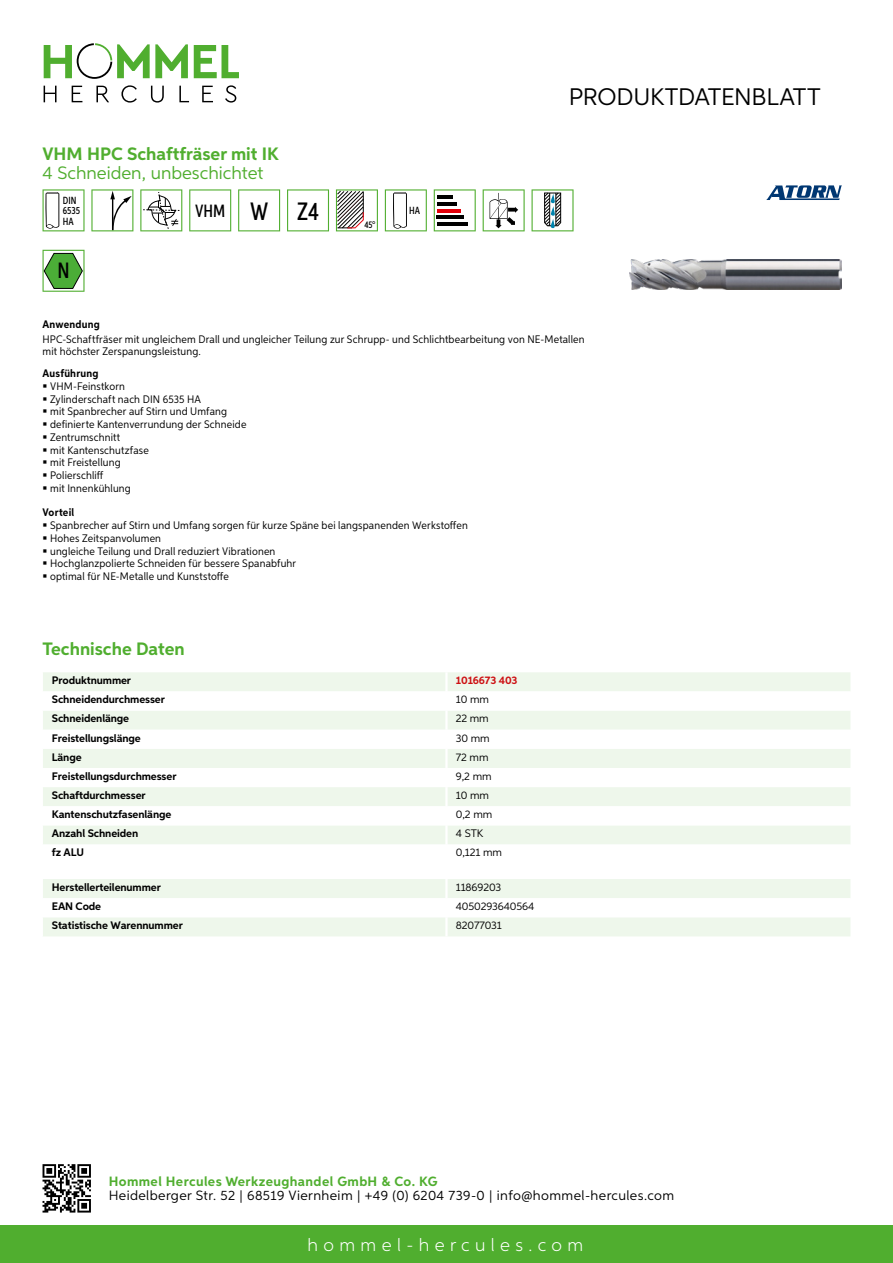
<style>
.page{position:relative;width:893px;height:1263px;background:#fff}
.page>*{position:absolute;margin:0;border:0;box-sizing:border-box;transform-origin:0 0}
.t1{font:24px "Aspira";letter-spacing:-.01em;color:#000}
.t2{font:500 22.2px "Aspira XX Nar";color:#000}
.t3{font:700 18px "Aspira";color:#50ae2f}
.t4{font:18px "Aspira";color:#50ae2f}
.t5{font:300 18px "Aspira";letter-spacing:.3em;color:#fff}
.t6{font:500 17.85px "Aspira XX Nar";color:#000}
.t7{font:13.5px "Aspira";letter-spacing:.03em;color:#000}
.t8{font:700 13.5px "Aspira";letter-spacing:.03em;color:#50ae2f}
.t9{font:10.95px/12.8px "Aspira Nar";letter-spacing:.015em;color:#000}
.t10{font:700 10.95px "Aspira";letter-spacing:-.01em;color:#000}
.t11{font:10.95px "Aspira";letter-spacing:-.01em;color:#000}
.t12{font:700 10.95px "Aspira Nar";letter-spacing:.02em;color:#000}
.t13{font:700 10.95px "Aspira";letter-spacing:-.01em;color:#cd1013}
.t14{font:500 10.35px/10.4px "Aspira XX Nar";color:#000}
.t15{font:500 9.6px "Aspira XX Nar";color:#000}
.s1{font-size:25.2px}
</style>
<div class="page">
<div style="left:0;top:1226px;width:893px;height:37px;background:#50ae2f"></div>
<svg style="left:43px;top:1164px;width:48px;height:48px"></svg>
<svg style="left:194px;top:45px;width:45px;height:33px"></svg>
<svg style="left:44px;top:43px;width:144px;height:36px"></svg>
<svg style="left:44px;top:86px;width:13px;height:16px"></svg>
<svg style="left:72px;top:86px;width:10px;height:16px"></svg>
<svg style="left:96px;top:86px;width:13px;height:16px"></svg>
<svg style="left:121px;top:85px;width:16px;height:18px"></svg>
<svg style="left:151px;top:86px;width:13px;height:17px"></svg>
<svg style="left:179px;top:86px;width:10px;height:16px"></svg>
<svg style="left:202px;top:86px;width:11px;height:16px"></svg>
<svg style="left:225px;top:85px;width:11px;height:18px"></svg>
<div style="left:43px;top:672px;width:807px;height:19px;background:#eef7eb"></div>
<svg style="left:43px;top:711px;width:807px;height:133px;fill:#eef7eb"></svg>
<hr style="left:445px;top:672px;width:3px;height:19px;background:#fff">
<hr style="left:445px;top:710px;width:3px;height:20px;background:#fff">
<hr style="left:445px;top:730px;width:3px;height:19px;background:#fff">
<hr style="left:445px;top:749px;width:3px;height:19px;background:#fff">
<hr style="left:445px;top:768px;width:3px;height:19px;background:#fff">
<hr style="left:445px;top:787px;width:3px;height:19px;background:#fff">
<hr style="left:445px;top:806px;width:3px;height:19px;background:#fff">
<hr style="left:445px;top:825px;width:3px;height:19px;background:#fff">
<svg style="left:43px;top:879px;width:807px;height:57px"></svg>
<hr style="left:445px;top:917px;width:3px;height:19px;background:#fff">
<svg style="left:43px;top:189px;width:42px;height:42px"></svg>
<svg style="left:91px;top:189px;width:42px;height:42px"></svg>
<svg style="left:140px;top:189px;width:42px;height:42px"></svg>
<svg style="left:189px;top:189px;width:42px;height:42px"></svg>
<svg style="left:238px;top:189px;width:42px;height:42px"></svg>
<svg style="left:287px;top:189px;width:42px;height:42px"></svg>
<svg style="left:336px;top:189px;width:42px;height:42px"></svg>
<svg style="left:385px;top:189px;width:42px;height:42px"></svg>
<svg style="left:434px;top:189px;width:42px;height:42px"></svg>
<hr style="left:437px;top:196px;width:16px;height:3px;background:#000">
<hr style="left:437px;top:202px;width:20px;height:4px;background:#000">
<hr style="left:437px;top:209px;width:23px;height:3px;background:#e3000b">
<hr style="left:437px;top:216px;width:27px;height:3px;background:#000">
<hr style="left:437px;top:222px;width:31px;height:4px;background:#000">
<svg style="left:483px;top:189px;width:42px;height:42px"></svg>
<svg style="left:532px;top:189px;width:42px;height:42px"></svg>
<svg style="left:43px;top:250px;width:42px;height:42px"></svg>
<img style="left:629px;top:259px;width:213px;height:31px">
<svg style="left:766px;top:185px;width:76px;height:15px"></svg>
<h3 class="t3" style="left:43px;top:142px;width:238px">VHM HPC Schaftfräser mit IK</h3>
<h3 class="t4" style="left:43px;top:162px;width:222px">4 Schneiden, unbeschichtet</h3>
<p class="t14" style="left:63px;top:195px;width:19px">DIN<br>6535<br>HA</p>
<h3 class="t6" style="left:195px;top:200px;width:125px">VHM <span class="s1">W Z4</span></h3>
<h2 class="t2" style="left:57px;top:257px;width:14px">N</h2>
<p class="t15" style="left:364px;top:219px;width:13px">45°</p>
<p class="t14" style="left:409px;top:205px;width:12px">HA</p>
<h1 class="t1" style="left:569px;top:82px;width:253px">Produktdatenblatt</h1>
<p class="t12" style="left:43px;top:317px;width:59px">Anwendung</p>
<p class="t9" style="left:43px;top:333px;width:544px;line-height:12px">HPC-Schaftfräser mit ungleichem Drall und ungleicher Teilung zur Schrupp- und Schlichtbearbeitung von NE-Metallen mit höchster Zerspanungsleistung.</p>
<p class="t12" style="left:43px;top:366px;width:58px">Ausführung</p>
<p class="t9" style="left:50px;top:379px;width:198px">VHM-Feinstkorn<br>Zylinderschaft nach DIN 6535 HA<br>mit Spanbrecher auf Stirn und Umfang definierte Kantenverrundung der Schneide<br>Zentrumschnitt<br>mit Kantenschutzfase<br>mit Freistellung<br>Polierschliff<br>mit Innenkühlung</p>
<p class="t12" style="left:43px;top:506px;width:33px">Vorteil</p>
<p class="t9" style="left:50px;top:519px;width:419px">Spanbrecher auf Stirn und Umfang sorgen für kurze Späne bei langspanenden Werkstoffen Hohes Zeitspanvolumen<br>ungleiche Teilung und Drall reduziert Vibrationen<br>Hochglanzpolierte Schneiden für bessere Spanabfuhr<br>optimal für NE-Metalle und Kunststoffe</p>
<h3 class="t3" style="left:43px;top:638px;width:144px">Technische Daten</h3>
<p class="t10" style="left:52px;top:674px;width:81px">Produktnummer</p>
<p class="t13" style="left:456px;top:674px;width:63px">1016673 403</p>
<p class="t10" style="left:52px;top:693px;width:115px">Schneidendurchmesser</p>
<p class="t11" style="left:456px;top:693px;width:35px">10 mm</p>
<p class="t10" style="left:52px;top:712px;width:79px">Schneidenlänge</p>
<p class="t11" style="left:456px;top:712px;width:34px">22 mm</p>
<p class="t10" style="left:52px;top:731px;width:90px">Freistellungslänge</p>
<p class="t11" style="left:456px;top:731px;width:35px">30 mm</p>
<p class="t10" style="left:52px;top:750px;width:31px">Länge</p>
<p class="t11" style="left:456px;top:750px;width:34px">72 mm</p>
<p class="t10" style="left:52px;top:769px;width:126px">Freistellungsdurchmesser</p>
<p class="t11" style="left:456px;top:769px;width:37px">9,2 mm</p>
<p class="t10" style="left:52px;top:788px;width:95px">Schaftdurchmesser</p>
<p class="t11" style="left:456px;top:788px;width:35px">10 mm</p>
<p class="t10" style="left:52px;top:808px;width:121px">Kantenschutzfasenlänge</p>
<p class="t11" style="left:456px;top:808px;width:38px">0,2 mm</p>
<p class="t10" style="left:52px;top:827px;width:88px">Anzahl Schneiden</p>
<p class="t11" style="left:456px;top:827px;width:23px">4 STK</p>
<p class="t10" style="left:52px;top:846px;width:34px">fz ALU</p>
<p class="t11" style="left:456px;top:846px;width:48px">0,121 mm</p>
<p class="t10" style="left:52px;top:880px;width:111px">Herstellerteilenummer</p>
<p class="t11" style="left:456px;top:880px;width:47px">11869203</p>
<p class="t10" style="left:52px;top:900px;width:51px">EAN Code</p>
<p class="t11" style="left:456px;top:900px;width:80px">4050293640564</p>
<p class="t10" style="left:52px;top:919px;width:132px">Statistische Warennummer</p>
<p class="t11" style="left:456px;top:919px;width:48px">82077031</p>
<p class="t8" style="left:109px;top:1172px;width:330px">Hommel Hercules Werkzeughandel GmbH &amp; Co. KG</p>
<p class="t7" style="left:109px;top:1187px;width:567px">Heidelberger Str. 52 | 68519 Viernheim | +49 (0) 6204 739-0 | info@hommel-hercules.com</p>
<h3 class="t5" style="left:307px;top:1234px;width:277px">hommel-hercules.com</h3>
</div>
